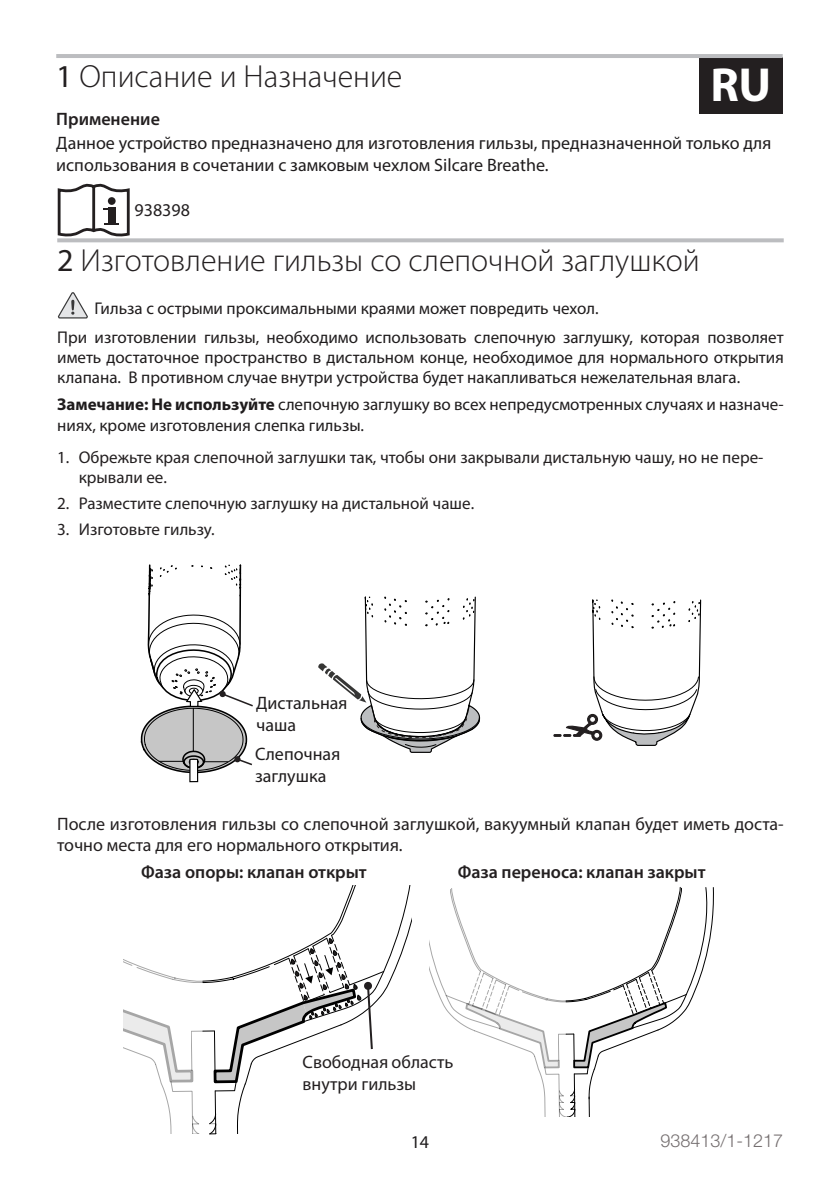
<style>
.page{position:relative;width:840px;height:1191px;background:#fff}
.page>*{position:absolute;margin:0;border:0;box-sizing:border-box;transform-origin:0 0}
.language_bookmark{font:700 48px "Myriad Pro";color:#fff}
.heading_1_IT{font:300 32px "Myriad Pro";color:#231f20}
.heading_1{font:300 32px "Myriad Pro";color:#231f20}
.t1{font:18px/21.6px "Myriad Pro";color:#231f20}
.body_text_RU{font:18px/21.6px "Myriad Pro";color:#1f1c1d}
.subheading_1_RU{font:600 18px "Myriad Pro";color:#231f20}
.label_left_align_RU{font:18px/21.6px "Myriad Pro";color:#1f1c1d}
.t2{font:300 18px "Helvetica Neue LTW1 G";color:#756f70}
.body_text_RU-2{font:17px/20.4px "Myriad Pro";color:#1f1c1d;text-align:justify}
.t3{font:17px/20.4px "Myriad Pro";color:#231f20}
.note_RU{font:17px/21.6px "Myriad Pro";color:#1f1c1d}
.warning_list_RU{font:17px "Myriad Pro";color:#1f1c1d}
.s1{font-weight:400}
.s2{font-weight:700}
</style>
<div class="page">
<div style="left:698px;top:57px;width:84px;height:56px;background:#231f20"></div>
<hr style="left:56px;top:54px;width:726px;height:4px;background:#bcbdc0">
<svg style="left:57px;top:183px;width:73px;height:53px"></svg>
<svg style="left:57px;top:238px;width:726px;height:4px;background:#c1c2c5"></svg>
<svg style="left:57px;top:292px;width:31px;height:27px"></svg>
<svg style="left:429px;top:887px;width:285px;height:229px"></svg>
<svg style="left:124px;top:885px;width:287px;height:249px"></svg>
<svg style="left:149px;top:238px;width:102px;height:5px"></svg>
<svg style="left:318px;top:596px;width:162px;height:157px"></svg>
<svg style="left:553px;top:599px;width:148px;height:147px"></svg>
<svg style="left:140px;top:564px;width:113px;height:219px"></svg>
<h1 class="heading_1" style="left:56px;top:57px;width:347px"><span class="s1">1</span> Описание и Назначение</h1>
<p class="language_bookmark" style="left:710px;top:53px;width:62px">RU</p>
<h4 class="subheading_1_RU" style="left:56px;top:107px;width:105px">Применение</h4>
<p class="body_text_RU" style="left:56px;top:132px;width:716px">Данное устройство предназначено для изготовления гильзы, предназначенной только для использования в сочетании с замковым чехлом Silcare Breathe.</p>
<p class="t1" style="left:134px;top:199px;width:57px">938398</p>
<h1 class="heading_1_IT" style="left:57px;top:241px;width:643px"><span class="s1">2</span> Изготовление гильзы со слепочной заглушкой</h1>
<p class="warning_list_RU" style="left:94px;top:297px;width:505px">Гильза с острыми проксимальными краями может повредить чехол.</p>
<p class="body_text_RU-2" style="left:57px;top:326px;width:727px">При изготовлении гильзы, необходимо использовать слепочную заглушку, которая позволяет иметь достаточное пространство в дистальном конце, необходимое для нормального открытия клапана. В противном случае внутри устройства будет накапливаться нежелательная влага.</p>
<p class="note_RU" style="left:57px;top:393px;width:727px"><span class="s2">Замечание: Не используйте</span> слепочную заглушку во всех непредусмотренных случаях и назначе&shy;ниях, кроме изготовления слепка гильзы.</p>
<p class="t3" style="left:79px;top:447px;width:685px;text-indent:-22px">1. Обрежьте края слепочной заглушки так, чтобы они закрывали дистальную чашу, но не пере&shy;крывали ее.</p>
<p class="t3" style="left:57px;top:493px;width:418px">2. Разместите слепочную заглушку на дистальной чаше.</p>
<p class="t3" style="left:57px;top:519px;width:159px">3. Изготовьте гильзу.</p>
<p class="label_left_align_RU" style="left:256px;top:692px;width:93px">Дистальная чаша</p>
<p class="label_left_align_RU" style="left:255px;top:743px;width:87px">Слепочная заглушка</p>
<p class="t1" style="left:57px;top:812px;width:727px">После изготовления гильзы со слепочной заглушкой, вакуумный клапан будет иметь доста&shy;точно места для его нормального открытия.</p>
<h4 class="subheading_1_RU" style="left:141px;top:861px;width:227px">Фаза опоры: клапан открыт</h4>
<h4 class="subheading_1_RU" style="left:457px;top:860px;width:249px">Фаза переноса: клапан закрыт</h4>
<p class="t1" style="left:302px;top:1051px;width:152px">Свободная область внутри гильзы</p>
<p class="body_text_RU" style="left:410px;top:1130px;width:20px">14</p>
<p class="t2" style="left:660px;top:1129px;width:124px">938413/1-1217</p>
</div>
